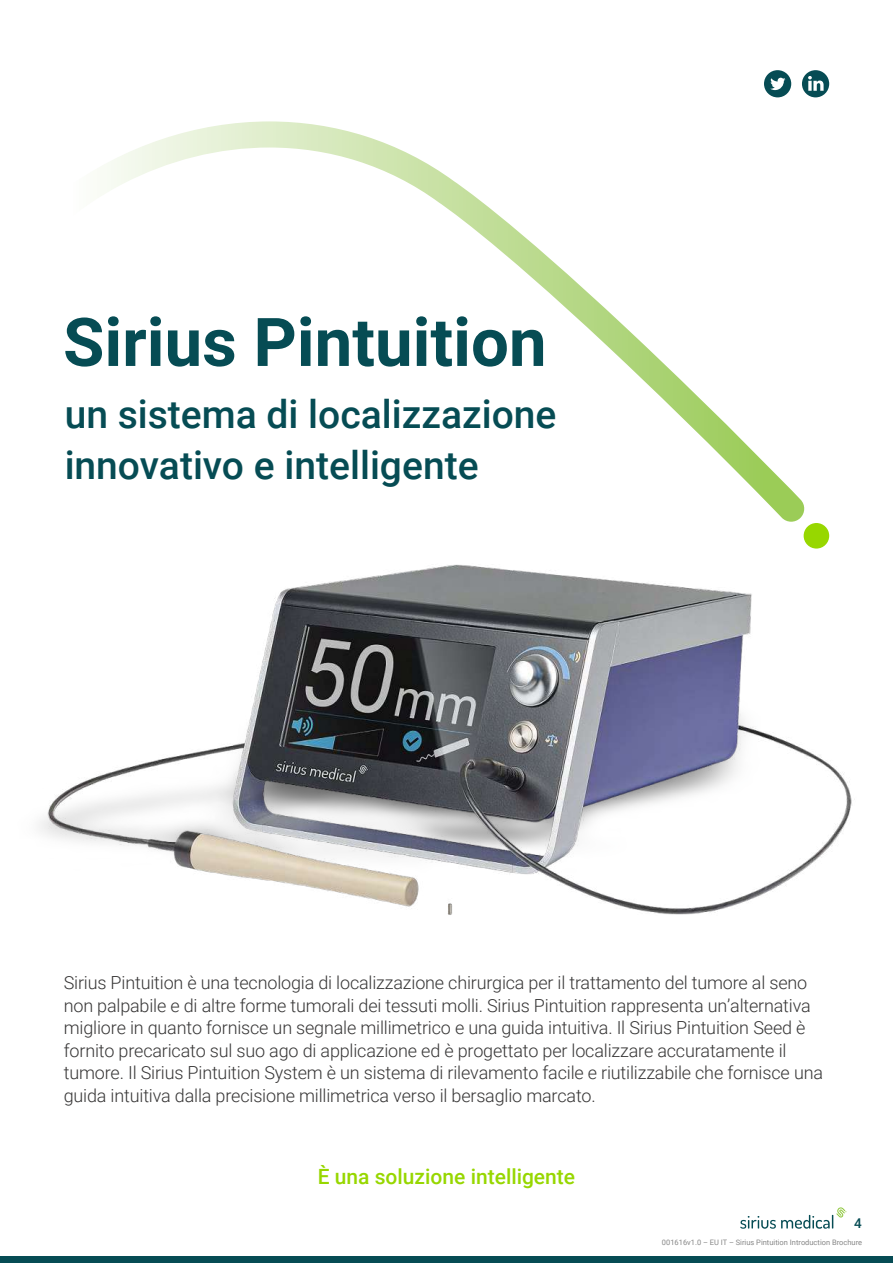
<style>
.page{position:relative;width:893px;height:1263px;background:#fff}
.page>*{position:absolute;margin:0;border:0;box-sizing:border-box;transform-origin:0 0}
.t1{font:700 67.2px "Roboto";color:#064c54}
.t2{font:500 39px/51px "Roboto";color:#064c54}
.t3{font:500 21px "Roboto";color:#97d700}
.t4{font:300 18px/22.5px "Roboto";letter-spacing:-.01em;color:#373636}
.t5{font:500 13.5px "Roboto";color:#064c54}
.t6{font:7.5px "Roboto";color:#878787}
</style>
<div class="page">
<svg style="left:740px;top:1207px;width:106px;height:22px"></svg>
<div style="left:0;top:1256px;width:893px;height:7px;background:#064c54"></div>
<svg style="left:100px;top:121px;width:703px;height:381px"></svg>
<img style="left:39px;top:502px;width:813px;height:413px">
<svg style="left:802px;top:70px;width:27px;height:27px"></svg>
<svg style="left:764px;top:70px;width:27px;height:27px"></svg>
<h1 class="t1" style="left:63px;top:295px;width:485px">Sirius Pintuition</h1>
<h2 class="t2" style="left:65px;top:387px;width:493px">un sistema di localizzazione innovativo e intelligente</h2>
<p class="t4" style="left:64px;top:971px;width:761px">Sirius Pintuition è una tecnologia di localizzazione chirurgica per il trattamento del tumore al seno non palpabile e di altre forme tumorali dei tessuti molli. Sirius Pintuition rappresenta un’alternativa migliore in quanto fornisce un segnale millimetrico e una guida intuitiva. Il Sirius Pintuition Seed è fornito precaricato sul suo ago di applicazione ed è progettato per localizzare accuratamente il tumore. Il Sirius Pintuition System è un sistema di rilevamento facile e riutilizzabile che fornisce una guida intuitiva dalla precisione millimetrica verso il bersaglio marcato.</p>
<p class="t3" style="left:318px;top:1161px;width:259px">È una soluzione intelligente</p>
<p class="t5" style="left:854px;top:1213px;width:9px">4</p>
<p class="t6" style="left:662px;top:1237px;width:202px">001616v1.0 – EU IT – Sirius Pintuition Introduction Brochure</p>
</div>
